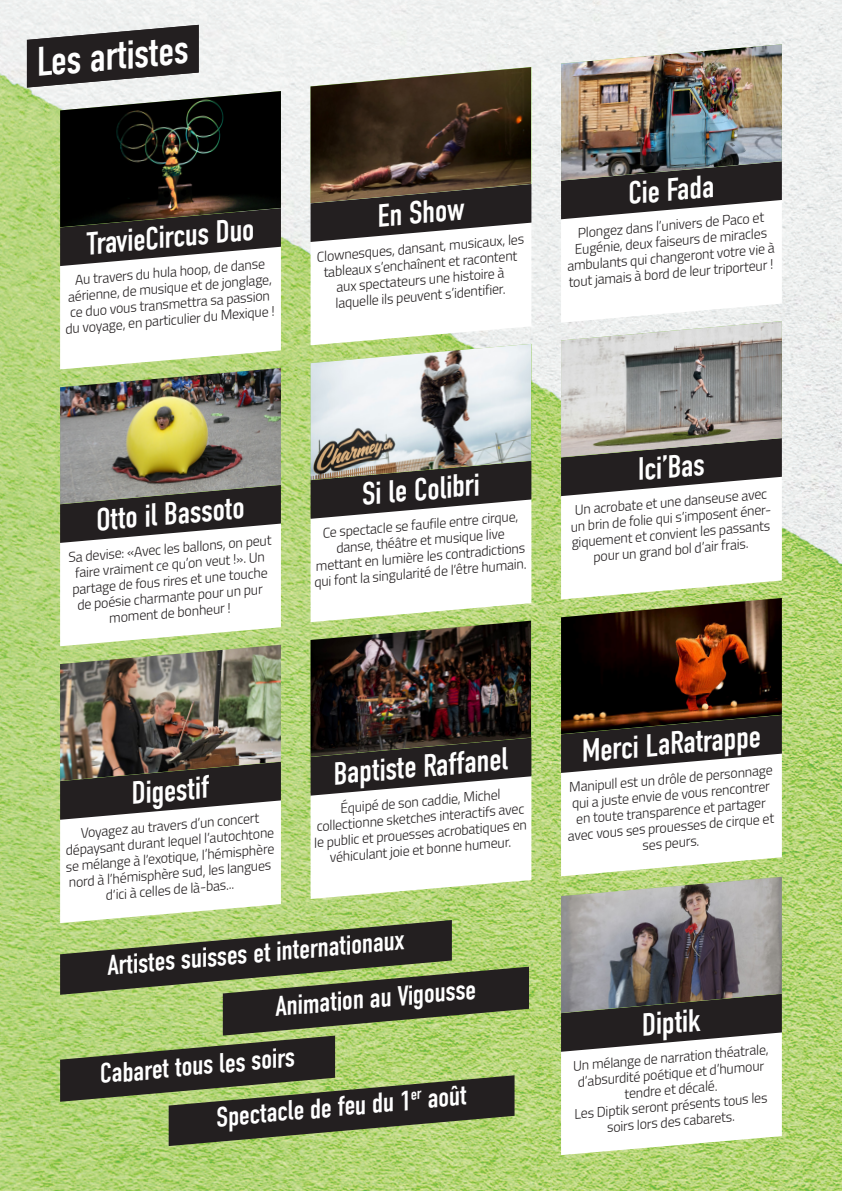
<style>
.page{position:relative;width:842px;height:1191px;background:#fff}
.page>*{position:absolute;margin:0;border:0;box-sizing:border-box;transform-origin:0 0}
.t1{font:41px "DIN Condensed";color:#fff}
.t2{font:32px "DIN Condensed";color:#fff}
.t3{font:28px "DIN Condensed";color:#fff}
.t4{font:300 14px/16px "Titillium Web";color:#231f20;text-align:center}
</style>
<div class="page">
<img style="left:0;top:0;width:842px;height:1191px">
<img style="left:561px;top:44px;width:221px;height:1111px">
<img style="left:561px;top:598px;width:221px;height:136px">
<img style="left:27px;top:25px;width:504px;height:1121px">
<p class="t1" style="left:34px;top:39px;width:154px;rotate:-5deg">Les artistes</p>
<p class="t1" style="left:27px;top:40px;width:154px;rotate:-5deg">Les artistes</p>
<p class="t2" style="left:84px;top:226px;width:171px;rotate:-5deg">TravieCircus Duo</p>
<p class="t4" style="left:60px;top:273px;width:212px;rotate:-5deg">Au travers du hula hoop, de danse aérienne, de musique et de jonglage, ce duo vous transmettra sa passion du voyage, en particulier du Mexique !</p>
<p class="t2" style="left:375px;top:198px;width:89px;rotate:-5deg">En Show</p>
<p class="t4" style="left:316px;top:248px;width:210px;rotate:-5deg">Clownesques, dansant, musicaux, les tableaux s’enchaînent et racontent aux spectateurs une histoire à laquelle ils peuvent s’identifier.</p>
<p class="t2" style="left:626px;top:176px;width:88px;rotate:-5deg">Cie Fada</p>
<p class="t4" style="left:563px;top:226px;width:210px;rotate:-5deg">Plongez dans l’univers de Paco et Eugénie, deux faiseurs de miracles ambulants qui changeront votre vie à tout jamais à bord de leur triporteur !</p>
<p class="t2" style="left:94px;top:502px;width:151px;rotate:-5deg">Otto il Bassoto</p>
<p class="t4" style="left:67px;top:549px;width:205px;rotate:-5deg">Sa devise: «Avec les ballons, on peut</p>
<p class="t4" style="left:74px;top:564px;width:192px;rotate:-5deg">faire vraiment ce qu’on veut !». Un</p>
<p class="t4" style="left:71px;top:580px;width:198px;rotate:-5deg">partage de fous rires et une touche</p>
<p class="t4" style="left:76px;top:596px;width:187px;rotate:-5deg">de poésie charmante pour un pur</p>
<p class="t4" style="left:108px;top:609px;width:124px;rotate:-5deg">moment de bonheur !</p>
<p class="t2" style="left:359px;top:476px;width:120px;rotate:-5deg">Si le Colibri</p>
<p class="t4" style="left:321px;top:524px;width:198px;rotate:-5deg">Ce spectacle se faufile entre cirque, danse, théâtre et musique live</p>
<p class="t4" style="left:312px;top:557px;width:215px;text-align:left;rotate:-5deg">mettant en lumière les contradictions qui font la singularité de l’être humain.</p>
<p class="t2" style="left:635px;top:451px;width:69px;rotate:-5deg">Ici’Bas</p>
<p class="t4" style="left:568px;top:502px;width:204px;rotate:-5deg">Un acrobate et une danseuse avec un brin de folie qui s’imposent éner&shy;giquement et convient les passants pour un grand bol d’air frais.</p>
<p class="t2" style="left:129px;top:775px;width:80px;rotate:-5deg">Digestif</p>
<p class="t4" style="left:62px;top:826px;width:212px;rotate:-5deg">Voyagez au travers d’un concert dépaysant durant lequel l’autochtone se mélange à l’exotique, l’hémisphère nord à l’hémisphère sud, les langues d’ici à celles de là-bas...</p>
<p class="t2" style="left:331px;top:756px;width:177px;rotate:-5deg">Baptiste Raffanel</p>
<p class="t4" style="left:339px;top:799px;width:162px;rotate:-5deg">Équipé de son caddie, Michel</p>
<p class="t4" style="left:312px;top:818px;width:215px;rotate:-5deg">collectionne sketches interactifs avec le public et prouesses acrobatiques en véhiculant joie et bonne humeur.</p>
<p class="t3" style="left:105px;top:950px;width:300px;rotate:-5deg">Artistes suisses et internationaux</p>
<p class="t3" style="left:273px;top:991px;width:203px;rotate:-5deg">Animation au Vigousse</p>
<p class="t3" style="left:98px;top:1058px;width:198px;rotate:-5deg">Cabaret tous les soirs</p>
<p class="t3" style="left:214px;top:1101px;width:253px;rotate:-5deg">Spectacle de feu du 1<sup>er</sup> août</p>
<p class="t2" style="left:579px;top:733px;width:182px;rotate:-5deg">Merci LaRatrappe</p>
<p class="t4" style="left:562px;top:779px;width:211px;rotate:-5deg">Manipull est un drôle de personnage qui a juste envie de vous rencontrer en toute transparence et partager avec vous ses prouesses de cirque et ses peurs.</p>
<p class="t2" style="left:639px;top:1007px;width:61px;rotate:-5deg">Diptik</p>
<p class="t4" style="left:572px;top:1057px;width:198px;rotate:-5deg">Un mélange de narration théatrale, d’absurdité poétique et d’humour tendre et décalé.</p>
<p class="t4" style="left:573px;top:1105px;width:195px;rotate:-5deg">Les Diptik seront présents tous les soirs lors des cabarets.</p>
</div>
